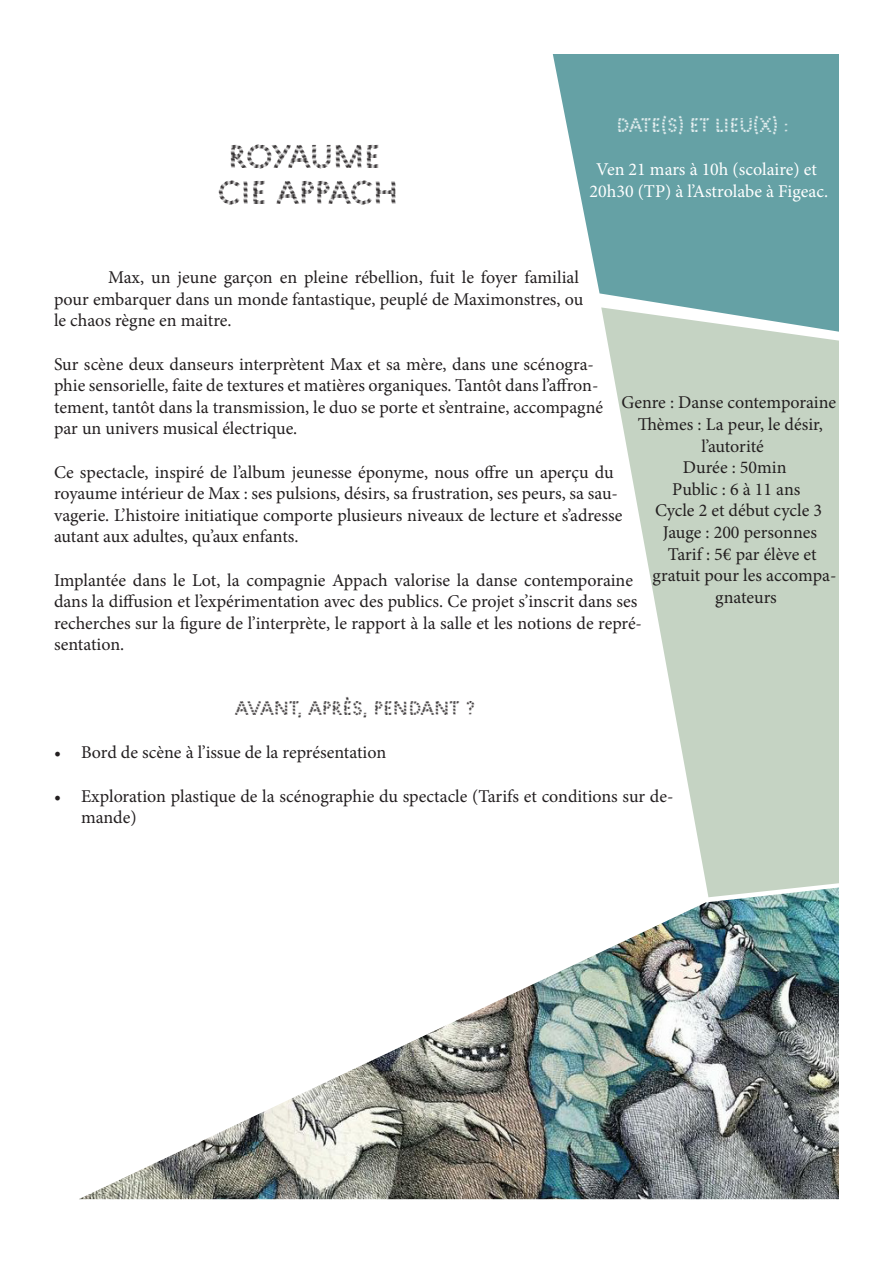
<style>
.page{position:relative;width:893px;height:1263px;background:#fff}
.page>*{position:absolute;margin:0;border:0;box-sizing:border-box;transform-origin:0 0}
.t1{font:30px "Pattern No 5 Coarse";letter-spacing:-.01em;color:#231f20}
.t2{font:18px/21.6px "Minion Pro";color:#231f20}
.t3{font:18px/21.6px "Minion Pro";color:#fff;text-align:center}
.t4{font:18px "Pattern No 5 Coarse";color:#231f20}
.t5{font:18px "Pattern No 5 Coarse";color:#fff}
</style>
<div class="page">
<svg style="left:553px;top:54px;width:286px;height:253px;background:#73a9ad"></svg>
<svg style="left:601px;top:307px;width:238px;height:580px;fill:#c5d3c3"></svg>
<img style="left:79px;top:887px;width:760px;height:312px">
<p class="t1" style="left:228px;top:135px;width:154px">ROYAUME</p>
<p class="t1" style="left:218px;top:171px;width:182px">CIE APPACH</p>
<p class="t5" style="left:617px;top:112px;width:174px">DATE(S) ET LIEU(X) :</p>
<p class="t3" style="left:589px;top:159px;width:240px">Ven 21 mars à 10h (scolaire) et<br>20h30 (TP) à l’Astrolabe à Figeac.</p>
<p class="t2" style="left:54px;top:267px;width:531px;text-indent:54px">Max, un jeune garçon en pleine rébellion, fuit le foyer familial pour embarquer dans un monde fantastique, peuplé de Maximonstres, ou le chaos règne en maitre.</p>
<p class="t2" style="left:54px;top:353px;width:551px">Sur scène deux danseurs interprètent Max et sa mère, dans une scénogra&shy;phie sensorielle, faite de textures et matières organiques. Tantôt dans l’affron&shy;tement, tantôt dans la transmission, le duo se porte et s’entraine, accompagné par un univers musical électrique.</p>
<p class="t2" style="left:54px;top:461px;width:570px">Ce spectacle, inspiré de l’album jeunesse éponyme, nous offre un aperçu du royaume intérieur de Max : ses pulsions, désirs, sa frustration, ses peurs, sa sau&shy;vagerie. L’histoire initiatique comporte plusieurs niveaux de lecture et s’adresse autant aux adultes, qu’aux enfants.</p>
<p class="t2" style="left:54px;top:569px;width:590px">Implantée dans le Lot, la compagnie Appach valorise la danse contemporaine dans la diffusion et l’expérimentation avec des publics. Ce projet s’inscrit dans ses recherches sur la figure de l’interprète, le rapport à la salle et les notions de repré&shy;sentation.</p>
<p class="t2" style="left:621px;top:392px;width:216px">Genre : Danse contemporaine</p>
<p class="t2" style="left:638px;top:414px;width:187px;text-align:center">Thèmes : La peur, le désir, l’autorité</p>
<p class="t2" style="left:683px;top:457px;width:105px">Durée : 50min</p>
<p class="t2" style="left:672px;top:478px;width:130px">Public : 6 à 11 ans</p>
<p class="t2" style="left:655px;top:500px;width:169px">Cycle 2 et début cycle 3</p>
<p class="t2" style="left:663px;top:522px;width:156px">Jauge : 200 personnes</p>
<p class="t2" style="left:653px;top:543px;width:185px;text-align:center">Tarif : 5€ par élève et gratuit pour les accompa&shy;gnateurs</p>
<p class="t4" style="left:235px;top:695px;width:243px">AVANT, APRÈS, PENDANT ?</p>
<p class="t2" style="left:54px;top:742px;width:334px">• Bord de scène à l’issue de la représentation</p>
<p class="t2" style="left:81px;top:785px;width:594px;text-indent:-27px">• Exploration plastique de la scénographie du spectacle (Tarifs et conditions sur de&shy;mande)</p>
</div>
